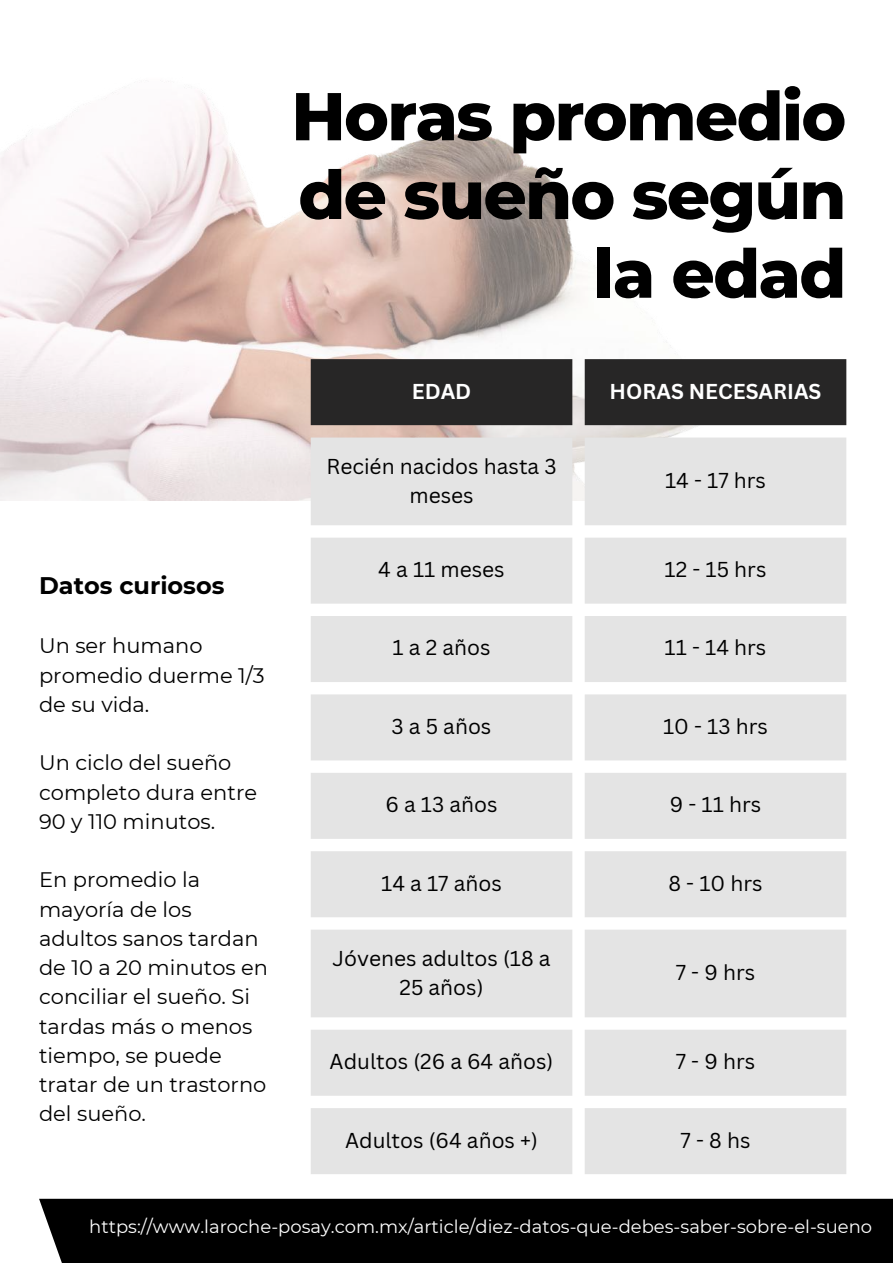
<style>
.page{position:relative;width:893px;height:1264px;background:#fff}
.page>*{position:absolute;margin:0;border:0;box-sizing:border-box;transform-origin:0 0}
.t1{font:800 67.5px/78.8px "Montserrat";letter-spacing:-.025em;color:#000;text-align:right}
.t2{font:700 24px "Montserrat";color:#000}
.t3{font:21px/29.2px "Montserrat";color:#000}
.t4{font:21px/29.2px "Canva Sans";color:#000;text-align:center}
.t5{font:700 21px "Canva Sans";color:#fff}
.t6{font:18px "Montserrat";color:#fff}
</style>
<div class="page">
<div style="left:39px;top:1198px;width:853px;height:64px;background:#000"></div>
<img style="left:0;top:81px;width:714px;height:419px">
<div style="left:311px;top:359px;width:535px;height:66px;background:#272626"></div>
<svg style="left:311px;top:437px;width:535px;height:737px;fill:#e4e4e4"></svg>
<h1 class="t1" style="left:291px;top:77px;width:556px">Horas promedio de sueño según la edad</h1>
<p class="t5" style="left:412px;top:376px;width:61px">EDAD</p>
<p class="t5" style="left:609px;top:376px;width:213px">HORAS NECESARIAS</p>
<p class="t2" style="left:39px;top:570px;width:187px">Datos curiosos</p>
<p class="t3" style="left:39px;top:631px;width:227px">Un ser humano promedio duerme 1/3 de su vida.</p>
<p class="t3" style="left:39px;top:748px;width:219px">Un ciclo del sueño completo dura entre<br>90 y 110 minutos.</p>
<p class="t3" style="left:39px;top:865px;width:230px">En promedio la mayoría de los adultos sanos tardan de 10 a 20 minutos en conciliar el sueño. Si tardas más o menos tiempo, se puede tratar de un trastorno del sueño.</p>
<p class="t4" style="left:326px;top:451px;width:232px">Recién nacidos hasta 3 meses</p>
<p class="t4" style="left:665px;top:465px;width:102px">14 - 17 hrs</p>
<p class="t4" style="left:378px;top:554px;width:128px">4 a 11 meses</p>
<p class="t4" style="left:664px;top:554px;width:103px">12 - 15 hrs</p>
<p class="t4" style="left:392px;top:632px;width:99px">1 a 2 años</p>
<p class="t4" style="left:664px;top:632px;width:103px">11 - 14 hrs</p>
<p class="t4" style="left:391px;top:711px;width:101px">3 a 5 años</p>
<p class="t4" style="left:663px;top:711px;width:106px">10 - 13 hrs</p>
<p class="t4" style="left:385px;top:789px;width:114px">6 a 13 años</p>
<p class="t4" style="left:669px;top:789px;width:93px">9 - 11 hrs</p>
<p class="t4" style="left:381px;top:867px;width:122px">14 a 17 años</p>
<p class="t4" style="left:668px;top:867px;width:96px">8 - 10 hrs</p>
<p class="t4" style="left:332px;top:942px;width:219px">Jóvenes adultos (18 a<br>25 años)</p>
<p class="t4" style="left:675px;top:957px;width:81px">7-9hrs</p>
<p class="t4" style="left:329px;top:1046px;width:225px">Adultos (26 a 64 años)</p>
<p class="t4" style="left:675px;top:1046px;width:81px">7-9hrs</p>
<p class="t4" style="left:345px;top:1124px;width:194px">Adultos (64 años +)</p>
<p class="t4" style="left:680px;top:1124px;width:71px">7-8hs</p>
<p class="t6" style="left:89px;top:1215px;width:784px">https://www.laroche-posay.com.mx/article/diez-datos-que-debes-saber-sobre-el-sueno</p>
</div>
